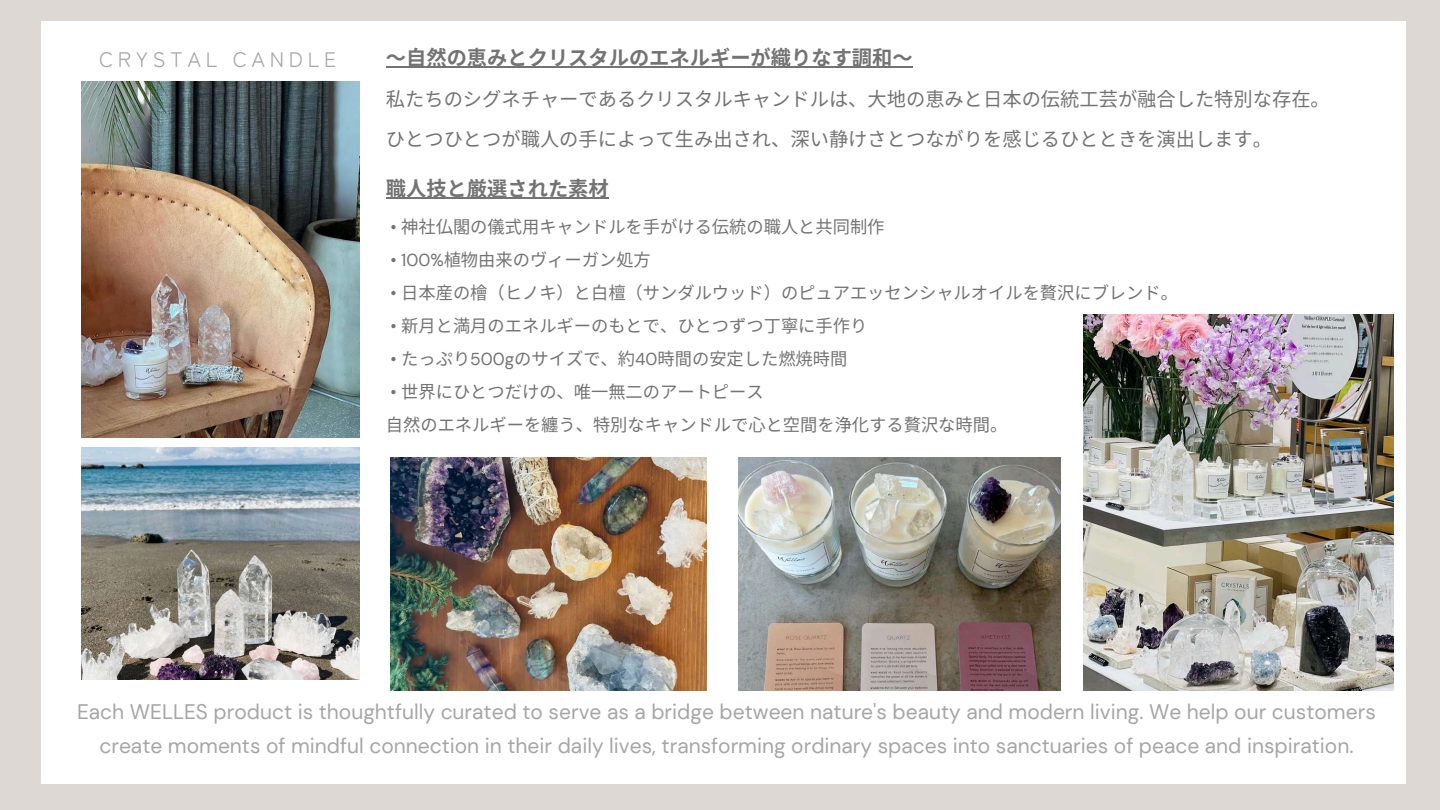
<style>
.page{position:relative;width:1440px;height:810px;background:#ddd8d3}
.page>*{position:absolute;margin:0;border:0;box-sizing:border-box;transform-origin:0 0}
.t1{font:21px/33.8px "DM Sans";color:#a6a6a6;text-align:center}
.t2{font:21px "Zen Maru Gothic";letter-spacing:.22em;color:#a6a6a6}
.t3{font:700 20.3px "Noto Sans CJ Ksc";color:#737373}
.t4{font:19.3px/40.5px "Noto Sans CJ Ksc";color:#737373}
.t5{font:17.3px/33px "Noto Sans CJ Ksc";color:#737373}
.s1{font-family:"DM Sans"}
</style>
<div class="page">
<div style="left:41px;top:21px;width:1365px;height:762px;background:#fff"></div>
<hr style="left:386px;top:66px;width:527px;height:2px;background:#737373">
<hr style="left:386px;top:197px;width:223px;height:2px;background:#737373">
<img style="left:81px;top:81px;width:278px;height:356px">
<img style="left:81px;top:447px;width:278px;height:233px">
<img style="left:391px;top:458px;width:315px;height:232px">
<img style="left:738px;top:458px;width:322px;height:232px">
<img style="left:1083px;top:314px;width:311px;height:376px">
<p class="t2" style="left:99px;top:42px;width:239px">CRYSTAL CANDLE</p>
<p class="t3" style="left:386px;top:41px;width:528px">〜自然の恵みとクリスタルのエネルギーが織りなす調和〜</p>
<p class="t4" style="left:386px;top:77px;width:946px">私たちのシグネチャーであるクリスタルキャンドルは、大地の恵みと日本の伝統工芸が融合した特別な存在。ひとつひとつが職人の手によって生み出され、深い静けさとつながりを感じるひとときを演出します。</p>
<p class="t3" style="left:386px;top:172px;width:224px">職人技と厳選された素材</p>
<p class="t5" style="left:390px;top:209px;width:496px"><span class="s1">•</span> 神社仏閣の儀式用キャンドルを手がける伝統の職人と共同制作</p>
<p class="t5" style="left:390px;top:242px;width:260px"><span class="s1">• 100%</span>植物由来のヴィーガン処方</p>
<p class="t5" style="left:390px;top:275px;width:789px"><span class="s1">•</span> 日本産の檜（ヒノキ）と白檀（サンダルウッド）のピュアエッセンシャルオイルを贅沢にブレンド。</p>
<p class="t5" style="left:390px;top:308px;width:478px"><span class="s1">•</span> 新月と満月のエネルギーのもとで、ひとつずつ丁寧に手作り</p>
<p class="t5" style="left:390px;top:341px;width:458px"><span class="s1">•</span> たっぷり<span class="s1">500g</span>のサイズで、約<span class="s1">40</span>時間の安定した燃焼時間</p>
<p class="t5" style="left:386px;top:374px;width:623px"><span class="s1">•</span> 世界にひとつだけの、唯一無二のアートピース<br>自然のエネルギーを纏う、特別なキャンドルで心と空間を浄化する贅沢な時間。</p>
<p class="t1" style="left:77px;top:695px;width:1300px">Each WELLES product is thoughtfully curated to serve as a bridge between nature's beauty and modern living. We help our customers create moments of mindful connection in their daily lives, transforming ordinary spaces into sanctuaries of peace and inspiration.</p>
</div>
